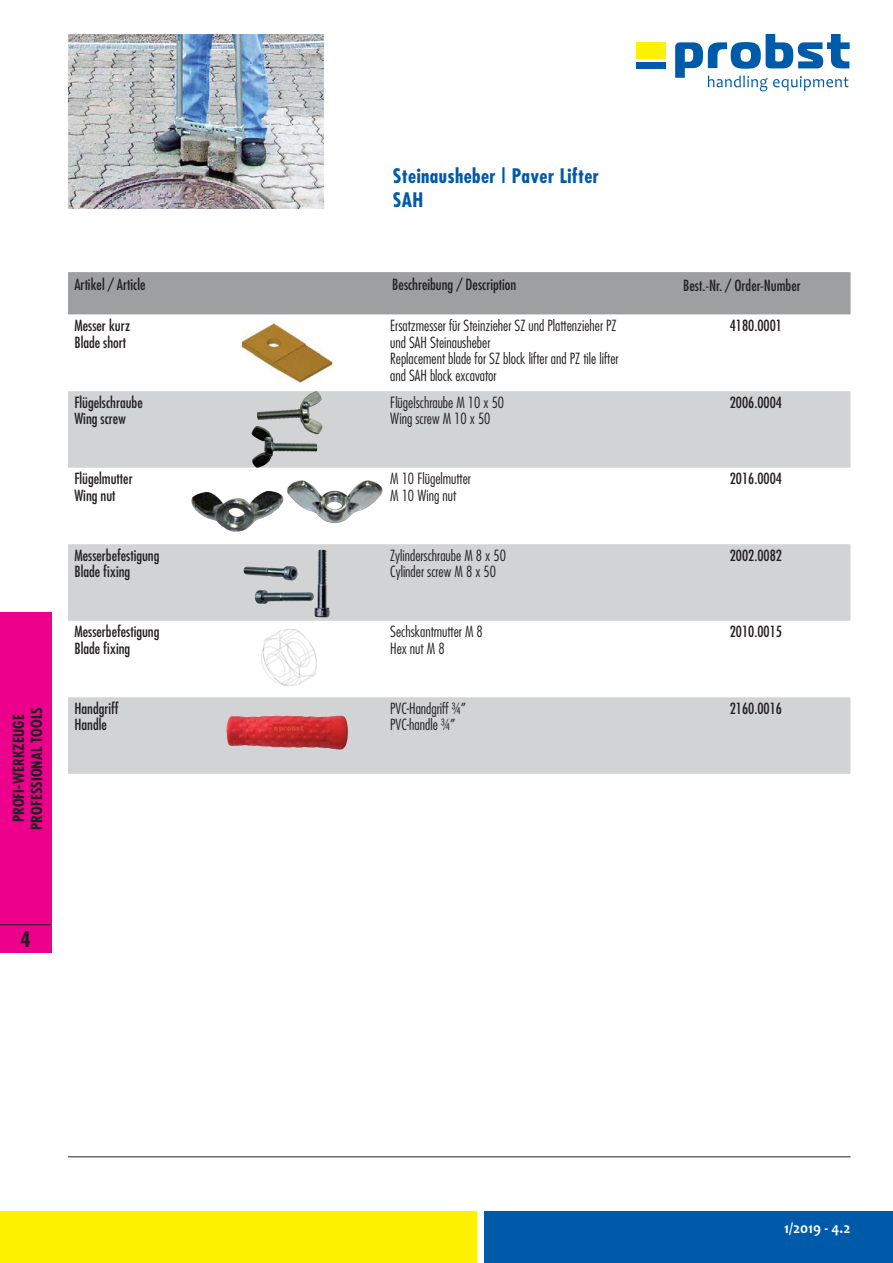
<style>
.page{position:relative;width:893px;height:1263px;background:#fff}
.page>*{position:absolute;margin:0;border:0;box-sizing:border-box;transform-origin:0 0}
.t1{font:700 condensed 21px "Futura";color:#231f20}
.t2{font:700 condensed 19.5px/24px "Futura";letter-spacing:.02em;color:#005aaa}
.t3{font:300 condensed 15px/16.5px "Futura";color:#231f20}
.t4{font:condensed 15px/16.5px "Futura";color:#231f20}
.t5{font:700 condensed 15px/18px "Futura";color:#231f20;text-align:center}
.t6{font:700 15px "Candara";color:#fff}
</style>
<div class="page">
<div style="left:636px;top:42px;width:29px;height:17px;background:#fff200"></div>
<div style="left:636px;top:62px;width:29px;height:6px;background:#005aaa"></div>
<svg style="left:675px;top:34px;width:175px;height:57px"></svg>
<div style="left:0;top:612px;width:51px;height:340px;background:#ec008c"></div>
<hr style="left:0;top:924px;width:51px;height:1px;background:#231f20">
<div style="left:485px;top:1212px;width:408px;height:51px;background:#005aaa"></div>
<div style="left:0;top:1212px;width:476px;height:51px;background:#fff200"></div>
<img style="left:68px;top:34px;width:255px;height:174px">
<div style="left:68px;top:272px;width:782px;height:43px;background:#9d9fa1"></div>
<svg style="left:68px;top:391px;width:782px;height:383px;fill:#d1d3d4"></svg>
<img style="left:240px;top:323px;width:94px;height:60px">
<img style="left:226px;top:715px;width:65px;height:30px">
<img style="left:191px;top:480px;width:192px;height:52px">
<img style="left:225px;top:623px;width:124px;height:72px">
<img style="left:258px;top:391px;width:65px;height:44px">
<img style="left:243px;top:550px;width:82px;height:59px">
<hr style="left:68px;top:1157px;width:782px;height:1px;background:#231f20">
<p class="t5" style="left:11px;top:830px;width:125px;rotate:-90deg">PROFI-WERKZEUGE<br>PROFESSIONAL TOOLS</p>
<h2 class="t2" style="left:393px;top:166px;width:208px">Steinausheber | Paver Lifter<br>SAH</h2>
<p class="t4" style="left:74px;top:278px;width:73px">Artikel / Article</p>
<p class="t4" style="left:392px;top:278px;width:125px">Beschreibung / Description</p>
<p class="t4" style="left:74px;top:319px;width:57px">Messer kurz<br>Blade short</p>
<p class="t3" style="left:390px;top:318px;width:230px">Ersatzmesser für Steinzieher SZ und Plattenzieher PZ und SAH Steinausheber<br>Replacement blade for SZ block lifter and PZ tile lifter and SAH block excavator</p>
<p class="t4" style="left:730px;top:319px;width:54px">4180.0001</p>
<p class="t4" style="left:74px;top:395px;width:70px">Flügelschraube<br>Wing screw</p>
<p class="t3" style="left:390px;top:395px;width:115px">Flügelschraube M 10 x 50<br>Wing screw M 10 x 50</p>
<p class="t4" style="left:730px;top:395px;width:54px">2006.0004</p>
<p class="t4" style="left:683px;top:278px;width:119px">Best.-Nr. / Order-Number</p>
<p class="t4" style="left:74px;top:472px;width:60px">Flügelmutter<br>Wing nut</p>
<p class="t3" style="left:390px;top:471px;width:82px">M 10 Flügelmutter<br>M 10 Wing nut</p>
<p class="t4" style="left:730px;top:472px;width:54px">2016.0004</p>
<p class="t4" style="left:74px;top:548px;width:87px">Messerbefestigung<br>Blade fixing</p>
<p class="t3" style="left:390px;top:548px;width:117px">Zylinderschraube M 8 x 50<br>Cylinder screw M 8 x 50</p>
<p class="t4" style="left:730px;top:548px;width:54px">2002.0082</p>
<p class="t4" style="left:74px;top:625px;width:87px">Messerbefestigung<br>Blade fixing</p>
<p class="t3" style="left:390px;top:625px;width:94px">Sechskantmutter M 8<br>Hex nut M 8</p>
<p class="t4" style="left:730px;top:625px;width:54px">2010.0015</p>
<p class="t4" style="left:74px;top:701px;width:46px">Handgriff<br>Handle</p>
<p class="t3" style="left:390px;top:701px;width:78px">PVC-Handgriff ¾”<br>PVC-handle ¾”</p>
<p class="t4" style="left:730px;top:701px;width:54px">2160.0016</p>
<h1 class="t1" style="left:20px;top:930px;width:12px">4</h1>
<p class="t6" style="left:784px;top:1222px;width:68px">1/2019 - 4.2</p>
</div>
